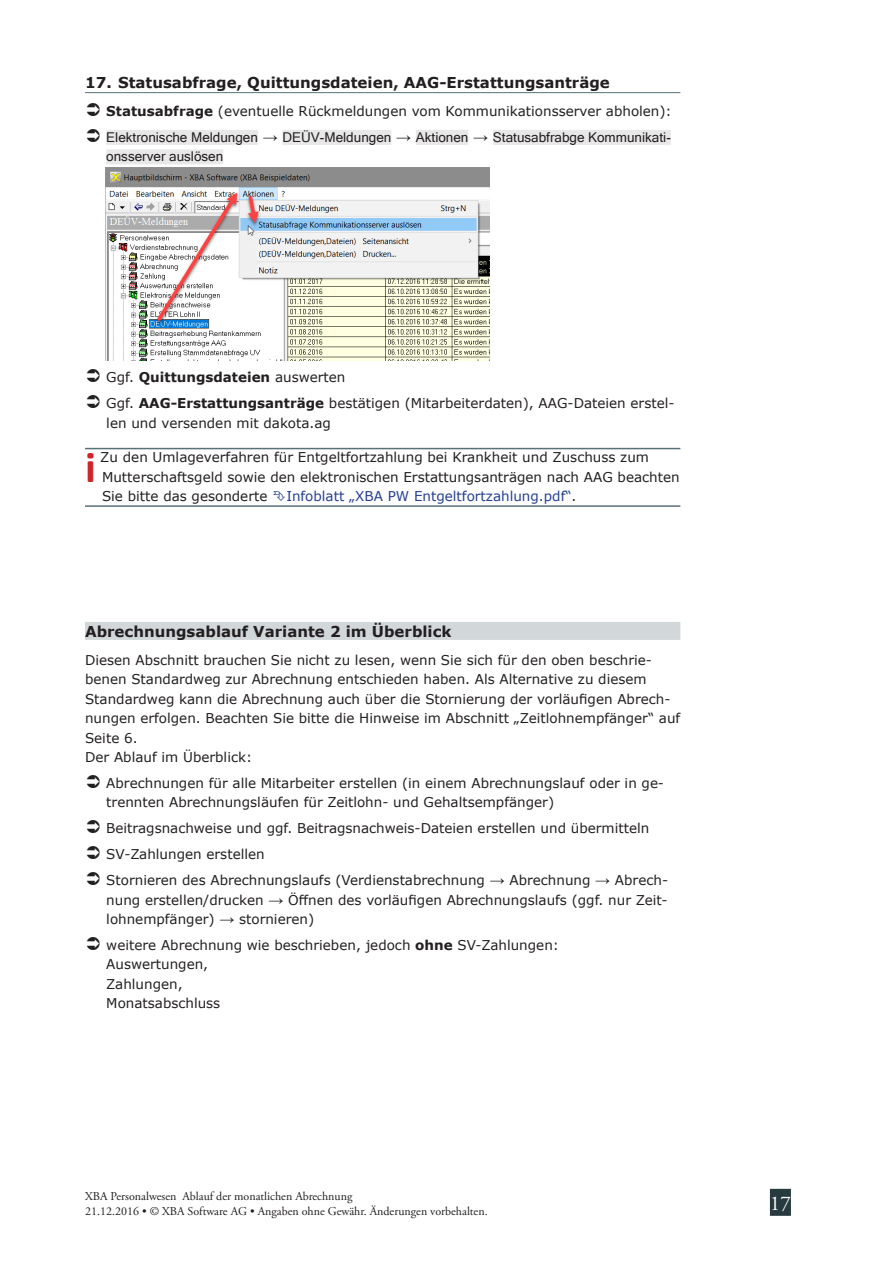
<style>
.page{position:relative;width:893px;height:1263px;background:#fff}
.page>*{position:absolute;margin:0;border:0;box-sizing:border-box;transform-origin:0 0}
.t1{font:700 44.25px "Calibri";color:#d1232a}
.t2{font:21px "Adobe Garamond Pro";color:#fff}
.t3{font:700 15px "Verdana";color:#231f20}
.t4{font:13.5px/19.5px "Verdana";color:#231f20}
.t5{font:13.5px/19.5px "Microsoft Sans Serif";color:#231f20}
.t6{font:13.5px "Verdana";color:#253f8e}
.t7{font:12px/14.4px "Adobe Garamond Pro";color:#231f20}
.s1{font-weight:700}
.s2{font-size:15px}
.s3{color:#231f20}
.s4{font-family:"Microsoft Sans Serif";font-size:15px}
</style>
<div class="page">
<div style="left:770px;top:1189px;width:21px;height:27px;background:#273a3f"></div>
<hr style="left:85px;top:92px;width:595px;height:1px;background:#587178">
<div style="left:106px;top:130px;width:152px;height:15px;background:#e9e8e9"></div>
<div style="left:282px;top:130px;width:109px;height:15px;background:#e9e8e9"></div>
<div style="left:416px;top:130px;width:52px;height:15px;background:#e9e8e9"></div>
<div style="left:493px;top:130px;width:178px;height:15px;background:#e9e8e9"></div>
<div style="left:106px;top:149px;width:117px;height:15px;background:#e9e8e9"></div>
<hr style="left:85px;top:448px;width:595px;height:1px;background:#587178">
<hr style="left:85px;top:505px;width:595px;height:2px;background:#587178">
<div style="left:85px;top:622px;width:595px;height:18px;background:#d2d7da"></div>
<img style="left:105px;top:167px;width:384px;height:193px">
<p class="t3" style="left:85px;top:72px;width:526px">17. Statusabfrage, Quittungsdateien, AAG-Erstattungsanträge</p>
<p class="t4" style="left:106px;top:101px;width:567px"><span class="s1">Statusabfrage</span> (eventuelle Rückmeldungen vom Kommunikationsserver abholen):</p>
<p class="t5" style="left:106px;top:127px;width:566px">Elektronische Meldungen <span class="s2">→</span> DEÜV-Meldungen <span class="s2">→</span> Aktionen <span class="s2">→</span> Statusabfrabge Kommunikati&shy;onsserver auslösen</p>
<p class="t4" style="left:106px;top:364px;width:570px;line-height:26px">Ggf. <span class="s1">Quittungsdateien</span> auswerten<br>Ggf. <span class="s1">AAG-Erstattungsanträge</span> bestätigen (Mitarbeiterdaten), AAG-Dateien erstel-</p>
<p class="t4" style="left:106px;top:413px;width:226px">len und versenden mit dakota.ag</p>
<h1 class="t1" style="left:85px;top:436px;width:12px">i</h1>
<p class="t4" style="left:100px;top:447px;width:581px">Zu den Umlageverfahren für Entgeltfortzahlung bei Krankheit und Zuschuss zum<br>Mutterschaftsgeld sowie den elektronischen Erstattungsanträgen nach AAG beachten<br>Sie bitte das gesonderte</p>
<p class="t6" style="left:286px;top:487px;width:292px">Infoblatt „XBA PW Entgeltfortzahlung.pdf“<span class="s3">.</span></p>
<p class="t3" style="left:85px;top:620px;width:368px">Abrechnungsablauf Variante 2 im Überblick</p>
<p class="t4" style="left:85px;top:650px;width:597px">Diesen Abschnitt brauchen Sie nicht zu lesen, wenn Sie sich für den oben beschrie&shy;benen Standardweg zur Abrechnung entschieden haben. Als Alternative zu diesem Standardweg kann die Abrechnung auch über die Stornierung der vorläufigen Abrech&shy;nungen erfolgen. Beachten Sie bitte die Hinweise im Abschnitt „Zeitlohnempfänger“ auf Seite 6.<br>Der Ablauf im Überblick:</p>
<p class="t4" style="left:106px;top:773px;width:559px">Abrechnungen für alle Mitarbeiter erstellen (in einem Abrechnungslauf oder in ge&shy;trennten Abrechnungsläufen für Zeitlohn- und Gehaltsempfänger)</p>
<p class="t4" style="left:106px;top:815px;width:563px;line-height:26px">Beitragsnachweise und ggf. Beitragsnachweis-Dateien erstellen und übermitteln<br>SV-Zahlungen erstellen<br>Stornieren des Abrechnungslaufs (Verdienstabrechnung <span class="s4">→</span> Abrechnung <span class="s4">→</span> Abrech-</p>
<p class="t4" style="left:106px;top:890px;width:563px">nung erstellen/drucken <span class="s4">→</span> Öffnen des vorläufigen Abrechnungslaufs (ggf. nur Zeit&shy;lohnempfänger) <span class="s4">→</span> stornieren)</p>
<p class="t4" style="left:106px;top:935px;width:454px">weitere Abrechnung wie beschrieben, jedoch <span class="s1">ohne</span> SV-Zahlungen:<br>Auswertungen,<br>Zahlungen,<br>Monatsabschluss</p>
<p class="t7" style="left:85px;top:1190px;width:404px">XBA Personalwesen Ablauf der monatlichen Abrechnung<br>21.12.2016 • © XBA Software AG • Angaben ohne Gewähr. Änderungen vorbehalten.</p>
<h2 class="t2" style="left:770px;top:1190px;width:22px">17</h2>
</div>
